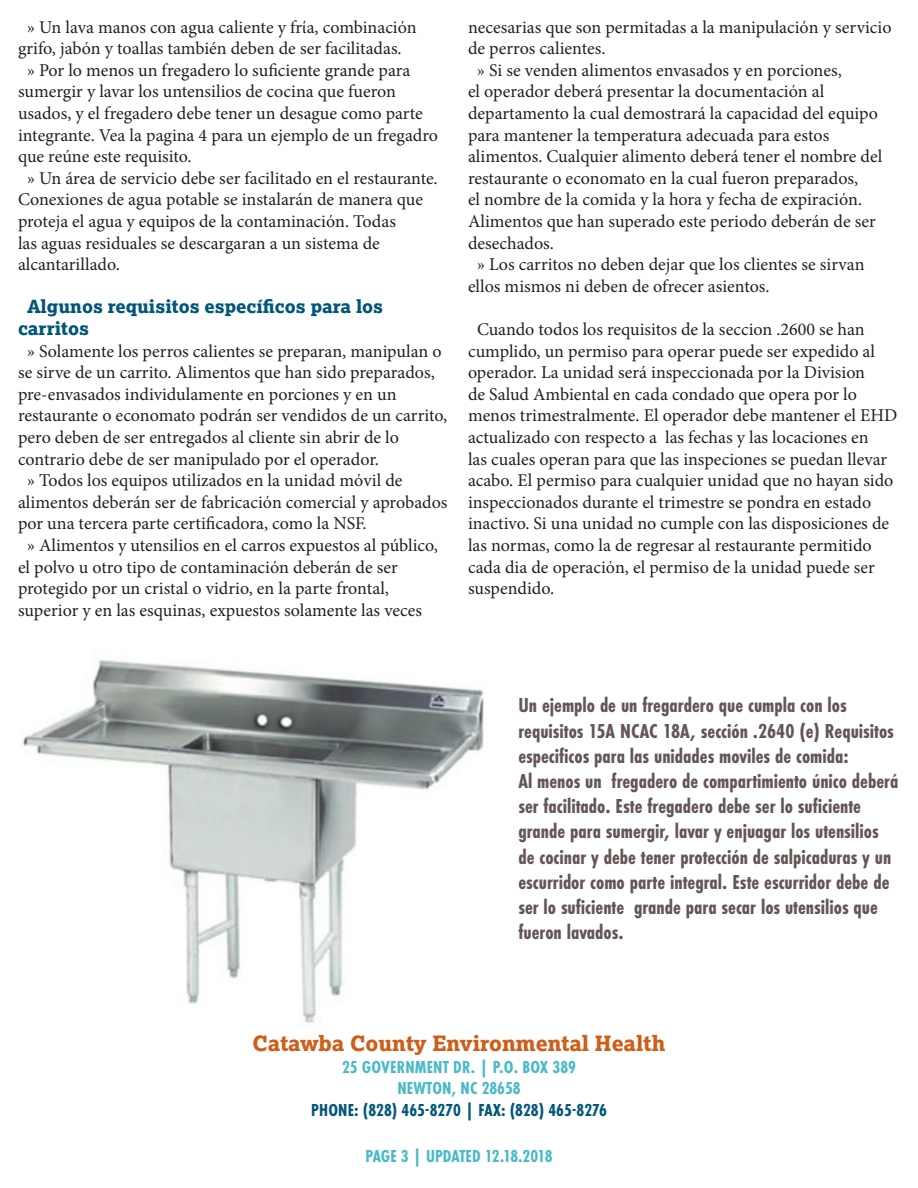
<style>
.page{position:relative;width:918px;height:1188px;background:#fff}
.page>*{position:absolute;margin:0;border:0;box-sizing:border-box;transform-origin:0 0}
.t1{font:700 21px/25.2px "Futura PT Cond";color:#645556}
.t2{font:800 21px "Lexia";color:#ce5e19}
.t3{font:18px/21.6px "Minion Pro";color:#231f20}
.t4{font:700 18px "Futura PT Cond";color:#4abac7}
.t5{font:800 18px/21.6px "Lexia";color:#00567a}
.t6{font:700 18px "Futura PT Cond";color:#00567a}
</style>
<div class="page">
<img style="left:22px;top:659px;width:462px;height:364px">
<p class="t3" style="left:18px;top:16px;width:400px;text-indent:9px">» Un lava manos con agua caliente y frίa, combinaciόn grifo, jabόn y toallas también deben de ser facilitadas.</p>
<p class="t3" style="left:18px;top:59px;width:422px;text-indent:9px">» Por lo menos un fregadero lo suficiente grande para sumergir y lavar los untensilios de cocina que fueron usados, y el fregadero debe tener un desague como parte integrante. Vea la pagina 4 para un ejemplo de un fregadro que reúne este requisito.</p>
<p class="t3" style="left:18px;top:167px;width:421px;text-indent:9px">» Un área de servicio debe ser facilitado en el restaurante.<br>Conexiones de agua potable se instalarán de manera que proteja el agua y equipos de la contaminaciόn. Todas<br>las aguas residuales se descargaran a un sistema de alcantarillado.</p>
<p class="t5" style="left:18px;top:296px;width:367px;text-indent:9px">Algunos requisitos específicos para los carritos</p>
<p class="t3" style="left:18px;top:340px;width:431px;text-indent:9px">» Solamente los perros calientes se preparan, manipulan o se sirve de un carrito. Alimentos que han sido preparados, pre-envasados individulamente en porciones y en un restaurante o economato podrán ser vendidos de un carrito, pero deben de ser entregados al cliente sin abrir de lo contrario debe de ser manipulado por el operador.</p>
<p class="t3" style="left:18px;top:470px;width:431px;text-indent:9px">» Todos los equipos utilizados en la unidad mόvil de alimentos deberán ser de fabricaciόn comercial y aprobados por una tercera parte certificadora, como la NSF.</p>
<p class="t3" style="left:18px;top:535px;width:422px;text-indent:9px">» Alimentos y utensilios en el carros expuestos al público, el polvo u otro tipo de contaminaciόn deberán de ser protegido por un cristal o vidrio, en la parte frontal, superior y en las esquinas, expuestos solamente las veces</p>
<p class="t3" style="left:468px;top:16px;width:425px">necesarias que son permitadas a la manipulaciόn y servicio de perros calientes.</p>
<p class="t3" style="left:468px;top:59px;width:416px;text-indent:9px">» Si se venden alimentos envasados y en porciones,<br>el operador deberá presentar la documentaciόn al departamento la cual demostrará la capacidad del equipo para mantener la temperatura adecuada para estos alimentos. Cualquier alimento deberá tener el nombre del restaurante o economato en la cual fueron preparados,<br>el nombre de la comida y la hora y fecha de expiraciόn.<br>Alimentos que han superado este periodo deberán de ser desechados.</p>
<p class="t3" style="left:468px;top:254px;width:398px;text-indent:9px">» Los carritos no deben dejar que los clientes se sirvan ellos mismos ni deben de ofrecer asientos.</p>
<p class="t3" style="left:468px;top:319px;width:431px;text-indent:9px">Cuando todos los requisitos de la seccion .2600 se han cumplido, un permiso para operar puede ser expedido al operador. La unidad será inspeccionada por la Division<br>de Salud Ambiental en cada condado que opera por lo menos trimestralmente. El operador debe mantener el EHD actualizado con respecto a las fechas y las locaciones en<br>las cuales operan para que las inspeciones se puedan llevar acabo. El permiso para cualquier unidad que no hayan sido inspeccionados durante el trimestre se pondra en estado inactivo. Si una unidad no cumple con las disposiciones de las normas, como la de regresar al restaurante permitido cada dia de operaciόn, el permiso de la unidad puede ser suspendido.</p>
<p class="t1" style="left:518px;top:693px;width:377px">Un ejemplo de un fregardero que cumpla con los requisitos 15A NCAC 18A, sección .2640 (e) Requisitos especificos para las unidades moviles de comida:</p>
<p class="t1" style="left:518px;top:768px;width:382px">Al menos un fregadero de compartimiento único deberá ser facilitado. Este fregadero debe ser lo suficiente grande para sumergir, lavar y enjuagar los utensilios de cocinar y debe tener protección de salpicaduras y un escurridor como parte integral. Este escurridor debe de ser lo suficiente grande para secar los utensilios que fueron lavados.</p>
<p class="t2" style="left:252px;top:1030px;width:415px">Catawba County Environmental Health</p>
<p class="t4" style="left:342px;top:1056px;width:235px">25 GOVERNMENT DR. | P.O. BOX 389</p>
<p class="t4" style="left:397px;top:1078px;width:125px">NEWTON, NC 28658</p>
<p class="t6" style="left:311px;top:1099px;width:297px">PHONE: (828) 465-8270 | FAX: (828) 465-8276</p>
<p class="t4" style="left:366px;top:1146px;width:188px">PAGE 3 | UPDATED 12.18.2018</p>
</div>
